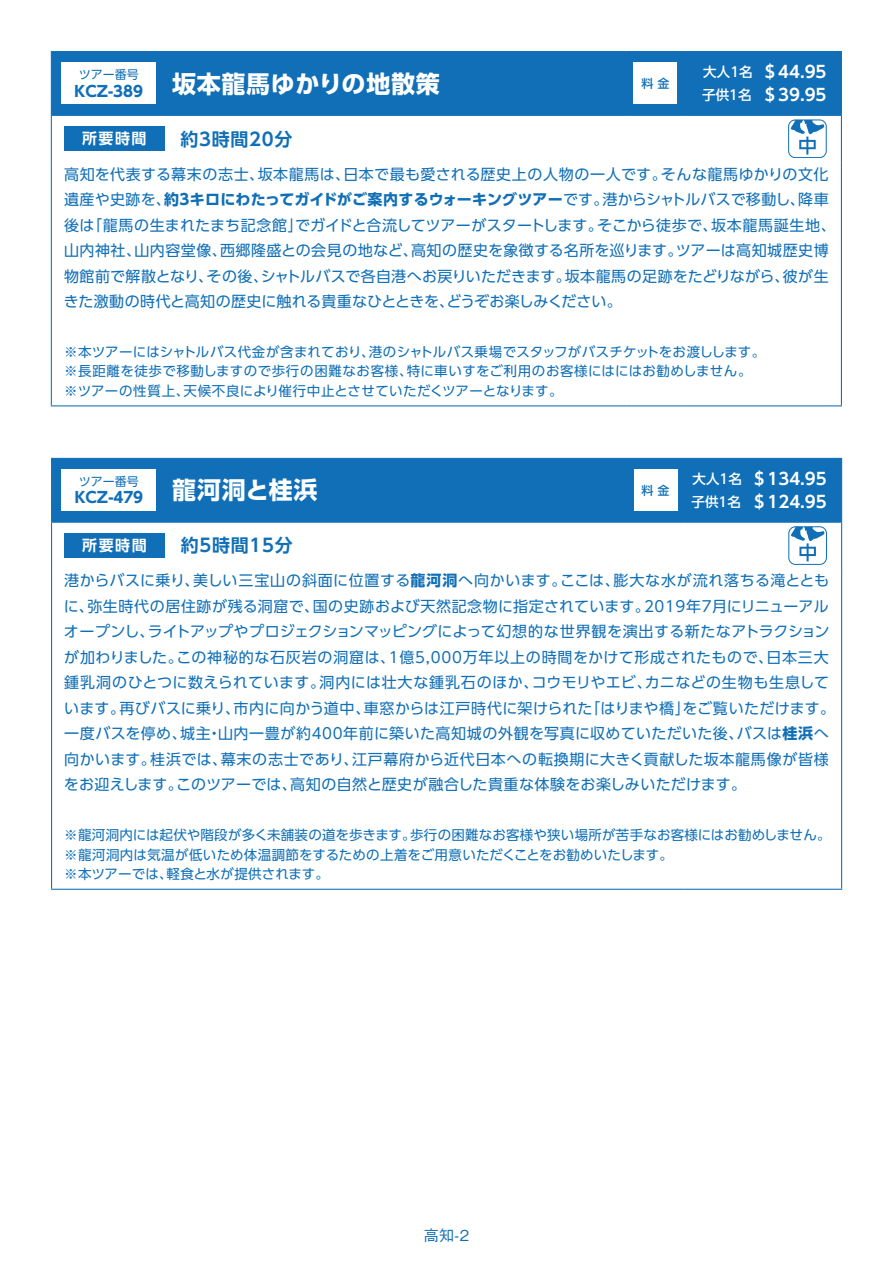
<style>
.page{position:relative;width:893px;height:1263px;background:#fff}
.page>*{position:absolute;margin:0;border:0;box-sizing:border-box;transform-origin:0 0}
.t1{font:700 24px "UD Shin Go Pro";letter-spacing:.03em;color:#fff}
.t2{font:700 18px "UD Shin Go Pro De";letter-spacing:.04em;color:#106fb6}
.t3{font:700 16.5px "UD Shin Go Pro De";color:#fff}
.t4{font:15px "UD Shin Go Pro";letter-spacing:.025em;color:#106fb6}
.t5{font:15px "UD Shin Go Pro";letter-spacing:.05em;color:#106fb6}
.t6{font:700 15px "UD Shin Go Pro";color:#106fb6}
.t7{font:15px "UD Shin Go Pro";letter-spacing:.045em;color:#106fb6}
.t8{font:15px "UD Shin Go Pro";color:#106fb6}
.t9{font:15px "UD Shin Go Pro";letter-spacing:-.015em;color:#106fb6}
.t10{font:15px "UD Shin Go Pro";letter-spacing:-.04em;color:#106fb6}
.t11{font:15px "UD Shin Go Pro";letter-spacing:.005em;color:#106fb6}
.t12{font:15px "UD Shin Go Pro";letter-spacing:-.005em;color:#106fb6}
.t13{font:15px "UD Shin Go Pro";letter-spacing:-.025em;color:#106fb6}
.t14{font:700 15px "UD Shin Go Pro De";letter-spacing:.1em;color:#fff}
.t15{font:500 15px "Gothic BBB Pro";color:#106fb6}
.t16{font:13.5px/19.5px "UD Shin Go Pro";letter-spacing:.02em;color:#106fb6}
.t17{font:500 13.5px "UD Shin Go Pro";color:#fff}
.t18{font:13.5px "UD Shin Go Pro";letter-spacing:.05em;color:#106fb6}
.t19{font:12px "UD Shin Go Pro";color:#106fb6}
.t20{font:500 12px "UD Shin Go Pro";color:#106fb6}
.s1{font-weight:400}
.s2{font-weight:700}
</style>
<div class="page">
<div style="left:52px;top:459px;width:789px;height:63px;background:#106fb6"></div>
<hr style="left:51px;top:458px;width:576px;height:1px;background:#106fb6">
<hr style="left:51px;top:459px;width:1px;height:63px;background:#106fb6">
<hr style="left:627px;top:458px;width:57px;height:1px;background:#106fb6">
<hr style="left:626px;top:459px;width:1px;height:63px;background:#106fb6">
<hr style="left:684px;top:458px;width:158px;height:1px;background:#106fb6">
<hr style="left:684px;top:459px;width:1px;height:63px;background:#106fb6">
<hr style="left:841px;top:459px;width:1px;height:63px;background:#106fb6">
<hr style="left:51px;top:522px;width:576px;height:1px;background:#106fb6">
<hr style="left:51px;top:523px;width:1px;height:46px;background:#106fb6">
<hr style="left:627px;top:522px;width:57px;height:1px;background:#106fb6">
<hr style="left:684px;top:522px;width:158px;height:1px;background:#106fb6">
<hr style="left:841px;top:523px;width:1px;height:46px;background:#106fb6">
<hr style="left:51px;top:569px;width:1px;height:320px;background:#106fb6">
<hr style="left:841px;top:569px;width:1px;height:320px;background:#106fb6">
<hr style="left:51px;top:889px;width:576px;height:1px;background:#106fb6">
<hr style="left:627px;top:889px;width:57px;height:1px;background:#106fb6">
<hr style="left:684px;top:889px;width:158px;height:1px;background:#106fb6">
<div style="left:62px;top:469px;width:94px;height:42px;background:#fff"></div>
<div style="left:634px;top:469px;width:43px;height:42px;background:#fff"></div>
<div style="left:64px;top:533px;width:101px;height:25px;background:#106fb6"></div>
<div style="left:788px;top:526px;width:39px;height:39px;border:1px solid #106fb6;border-radius:7px"></div>
<svg style="left:790px;top:527px;width:35px;height:34px"></svg>
<div style="left:52px;top:52px;width:789px;height:63px;background:#106fb6"></div>
<hr style="left:51px;top:51px;width:576px;height:1px;background:#106fb6">
<hr style="left:51px;top:52px;width:1px;height:63px;background:#106fb6">
<hr style="left:627px;top:51px;width:57px;height:1px;background:#106fb6">
<hr style="left:626px;top:52px;width:1px;height:63px;background:#106fb6">
<hr style="left:684px;top:51px;width:158px;height:1px;background:#106fb6">
<hr style="left:684px;top:52px;width:1px;height:63px;background:#106fb6">
<hr style="left:841px;top:52px;width:1px;height:63px;background:#106fb6">
<hr style="left:51px;top:115px;width:576px;height:1px;background:#106fb6">
<hr style="left:51px;top:116px;width:1px;height:46px;background:#106fb6">
<hr style="left:627px;top:115px;width:57px;height:1px;background:#106fb6">
<hr style="left:684px;top:115px;width:158px;height:1px;background:#106fb6">
<hr style="left:841px;top:116px;width:1px;height:46px;background:#106fb6">
<hr style="left:51px;top:162px;width:1px;height:243px;background:#106fb6">
<hr style="left:841px;top:162px;width:1px;height:243px;background:#106fb6">
<hr style="left:51px;top:405px;width:576px;height:1px;background:#106fb6">
<hr style="left:627px;top:405px;width:57px;height:1px;background:#106fb6">
<hr style="left:684px;top:405px;width:158px;height:1px;background:#106fb6">
<div style="left:61px;top:62px;width:95px;height:42px;background:#fff"></div>
<div style="left:634px;top:63px;width:43px;height:41px;background:#fff"></div>
<div style="left:64px;top:126px;width:100px;height:25px;background:#106fb6"></div>
<div style="left:788px;top:120px;width:38px;height:38px;border:1px solid #106fb6;border-radius:7px"></div>
<svg style="left:790px;top:120px;width:35px;height:35px"></svg>
<p class="t19" style="left:79px;top:65px;width:62px">ツアー番号</p>
<p class="t3" style="left:762px;top:59px;width:66px">＄44.95</p>
<p class="t17" style="left:703px;top:61px;width:51px">大人1名</p>
<h1 class="t1" style="left:172px;top:64px;width:269px">坂本龍馬ゆかりの地散策</h1>
<p class="t20" style="left:641px;top:74px;width:29px">料金</p>
<p class="t6" style="left:75px;top:79px;width:70px">KCZ-389</p>
<p class="t3" style="left:762px;top:81px;width:66px">＄39.95</p>
<p class="t17" style="left:702px;top:84px;width:51px">子供1名</p>
<p class="t14" style="left:82px;top:127px;width:66px">所要時間</p>
<p class="t2" style="left:180px;top:124px;width:113px">約3時間20分</p>
<p class="t4" style="left:343px;top:162px;width:325px">日本で最も愛される歴史上の人物の一人です。</p>
<p class="t4" style="left:64px;top:162px;width:202px">高知を代表する幕末の志士、</p>
<p class="t4" style="left:661px;top:162px;width:169px">そんな龍馬ゆかりの文化</p>
<p class="t4" style="left:258px;top:162px;width:94px">坂本龍馬は、</p>
<p class="t6" style="left:64px;top:187px;width:546px"><span class="s1">遺産や史跡を</span>約<span class="s1">、</span> 3キロにわたってガイドがご案内するウォーキングツアー<span class="s1">です。</span></p>
<p class="t13" style="left:602px;top:187px;width:204px">港からシャトルバスで移動し、</p>
<p class="t4" style="left:798px;top:187px;width:32px">降車</p>
<p class="t9" style="left:295px;top:213px;width:309px">でガイドと合流してツアーがスタートします。</p>
<p class="t4" style="left:87px;top:213px;width:217px">「龍馬の生まれたまち記念館」</p>
<p class="t4" style="left:64px;top:213px;width:32px">後は</p>
<p class="t12" style="left:597px;top:213px;width:122px">そこから徒歩で、</p>
<p class="t7" style="left:711px;top:213px;width:126px">坂本龍馬誕生地、</p>
<p class="t4" style="left:220px;top:238px;width:199px">西郷隆盛との会見の地など、</p>
<p class="t4" style="left:676px;top:238px;width:154px">ツアーは高知城歴史博</p>
<p class="t4" style="left:411px;top:238px;width:273px">高知の歴史を象徴する名所を巡ります。</p>
<p class="t4" style="left:134px;top:238px;width:94px">山内容堂像、</p>
<p class="t4" style="left:64px;top:238px;width:78px">山内神社、</p>
<p class="t8" style="left:261px;top:264px;width:311px">シャトルバスで各自港へお戻りいただきます。</p>
<p class="t4" style="left:565px;top:264px;width:226px">坂本龍馬の足跡をたどりながら、</p>
<p class="t4" style="left:783px;top:264px;width:47px">彼が生</p>
<p class="t4" style="left:207px;top:264px;width:63px">その後、</p>
<p class="t4" style="left:64px;top:264px;width:151px">物館前で解散となり、</p>
<p class="t10" style="left:447px;top:289px;width:177px">どうぞお楽しみください。</p>
<p class="t4" style="left:64px;top:289px;width:392px">きた激動の時代と高知の歴史に触れる貴重なひとときを、</p>
<p class="t16" style="left:369px;top:341px;width:398px">港のシャトルバス乗場でスタッフがバスチケットをお渡しします。</p>
<p class="t16" style="left:64px;top:341px;width:312px">※本ツアーにはシャトルバス代金が含まれており、</p>
<p class="t16" style="left:407px;top:361px;width:346px">特に車いすをご利用のお客様にはにはお勧めしません。</p>
<p class="t16" style="left:184px;top:361px;width:380px;text-indent:-119px">※長距離を徒歩で移動しますので歩行の困難なお客様、<br>天候不良により催行中止とさせていただくツアーとなります。</p>
<p class="t18" style="left:64px;top:380px;width:127px">※ツアーの性質上、</p>
<p class="t19" style="left:79px;top:472px;width:61px">ツアー番号</p>
<p class="t3" style="left:751px;top:466px;width:77px">＄134.95</p>
<p class="t17" style="left:693px;top:468px;width:51px">大人1名</p>
<h1 class="t1" style="left:172px;top:471px;width:147px">龍河洞と桂浜</h1>
<p class="t20" style="left:642px;top:480px;width:29px">料金</p>
<p class="t6" style="left:75px;top:485px;width:70px">KCZ-479</p>
<p class="t3" style="left:751px;top:488px;width:77px">＄124.95</p>
<p class="t17" style="left:692px;top:491px;width:51px">子供1名</p>
<p class="t14" style="left:82px;top:533px;width:66px">所要時間</p>
<p class="t2" style="left:181px;top:531px;width:113px">約5時間15分</p>
<p class="t11" style="left:64px;top:568px;width:137px">港からバスに乗り、</p>
<p class="t5" style="left:614px;top:568px;width:217px">膨大な水が流れ落ちる滝ととも</p>
<p class="t7" style="left:193px;top:568px;width:375px">美しい三宝山の斜面に位置する<span class="s2">龍河洞</span>へ向かいます。</p>
<p class="t4" style="left:560px;top:568px;width:61px">ここは、</p>
<p class="t4" style="left:87px;top:594px;width:233px">弥生時代の居住跡が残る洞窟で、</p>
<p class="t4" style="left:313px;top:594px;width:339px">国の史跡および天然記念物に指定されています。</p>
<p class="t4" style="left:644px;top:594px;width:186px">2019年7月にリニューアル</p>
<p class="t4" style="left:64px;top:594px;width:32px">に、</p>
<p class="t4" style="left:64px;top:619px;width:92px">オープンし、</p>
<p class="t4" style="left:148px;top:619px;width:683px">ライトアップやプロジェクションマッピングによって幻想的な世界観を演出する新たなアトラクション</p>
<p class="t10" style="left:64px;top:645px;width:120px">が加わりました。</p>
<p class="t5" style="left:176px;top:645px;width:598px">この神秘的な石灰岩の洞窟は 1、億5,000万年以上の時間をかけて形成されたもので、</p>
<p class="t4" style="left:767px;top:645px;width:64px">日本三大</p>
<p class="t12" style="left:532px;top:670px;width:122px">コウモリやエビ、</p>
<p class="t7" style="left:645px;top:670px;width:186px">カニなどの生物も生息して</p>
<p class="t4" style="left:64px;top:670px;width:262px">鍾乳洞のひとつに数えられています。</p>
<p class="t5" style="left:320px;top:670px;width:221px">洞内には壮大な鍾乳石のほか、</p>
<p class="t4" style="left:119px;top:696px;width:122px">再びバスに乗り、</p>
<p class="t4" style="left:682px;top:696px;width:154px">をご覧いただけます。</p>
<p class="t4" style="left:234px;top:696px;width:138px">市内に向かう道中、</p>
<p class="t4" style="left:585px;top:696px;width:106px">「はりまや橋」</p>
<p class="t4" style="left:364px;top:696px;width:230px">車窓からは江戸時代に架けられた</p>
<p class="t4" style="left:64px;top:696px;width:62px">います。</p>
<p class="t4" style="left:64px;top:721px;width:124px">一度バスを停め、</p>
<p class="t4" style="left:218px;top:721px;width:527px">山内一豊が約400年前に築いた高知城の外観を写真に収めていただいた後、</p>
<p class="t4" style="left:737px;top:721px;width:94px">バスは<span class="s2">桂浜</span>へ</p>
<p class="t4" style="left:180px;top:721px;width:32px">城主</p>
<p class="t4" style="left:207px;top:721px;width:16px">・</p>
<p class="t5" style="left:352px;top:747px;width:478px">江戸幕府から近代日本への転換期に大きく貢献した坂本龍馬像が皆様</p>
<p class="t4" style="left:64px;top:747px;width:93px">向かいます。</p>
<p class="t5" style="left:221px;top:747px;width:139px">幕末の志士であり、</p>
<p class="t4" style="left:150px;top:747px;width:78px">桂浜では、</p>
<p class="t4" style="left:290px;top:772px;width:457px">高知の自然と歴史が融合した貴重な体験をお楽しみいただけます。</p>
<p class="t8" style="left:64px;top:772px;width:120px">をお迎えします。</p>
<p class="t11" style="left:176px;top:772px;width:122px">このツアーでは、</p>
<p class="t16" style="left:64px;top:825px;width:353px">※龍河洞内には起伏や階段が多く未舗装の道を歩きます。</p>
<p class="t16" style="left:64px;top:844px;width:610px">※龍河洞内は気温が低いため体温調節をするための上着をご用意いただくことをお勧めいたします。</p>
<p class="t16" style="left:167px;top:864px;width:164px">軽食と水が提供されます。</p>
<p class="t16" style="left:410px;top:825px;width:422px">歩行の困難なお客様や狭い場所が苦手なお客様にはお勧めしません。</p>
<p class="t16" style="left:64px;top:864px;width:110px">※本ツアーでは、</p>
<p class="t15" style="left:424px;top:1223px;width:47px">高知-2</p>
</div>
